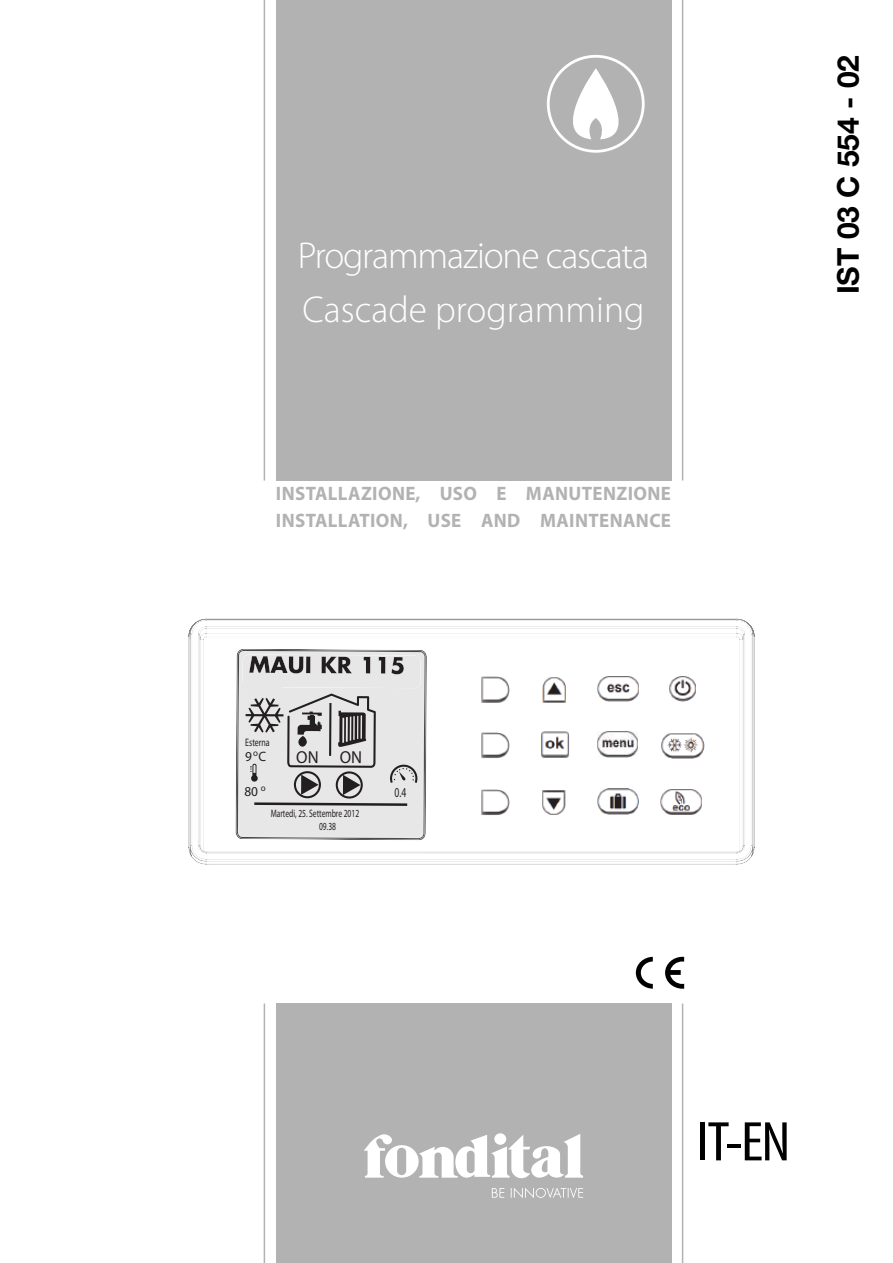
<style>
.page{position:relative;width:893px;height:1263px;background:#fff}
.page>*{position:absolute;margin:0;border:0;box-sizing:border-box;transform-origin:0 0}
.t1{font:condensed 56.4px "Myriad Pro";color:#000;scale:1.11 1}
.t2{font:300 37.5px/54px "Myriad Pro";letter-spacing:-.03em;color:#fff}
.t3{font:700 30px "Helvetica Neue LT Std";color:#000}
.t4{font:700 19.5px/27.2px "Myriad Pro";letter-spacing:.02em;color:#b3b2b2}
.t5{font:17.4px "LCD Docutec";color:#231f20;scale:.95 1}
.t6{font:13.65px "LCD Docutec";color:#231f20}
.t7{font:13.65px "LCD Docutec";color:#231f20;scale:.7 1}
.t8{font:10.8px "LCD Docutec";letter-spacing:-.01em;color:#231f20;scale:.69 1}
.t9{font:10.8px "LCD Docutec";letter-spacing:-.01em;color:#231f20;scale:.73 1}
</style>
<div class="page">
<div style="left:276px;top:0;width:395px;height:480px;background:#b3b2b2"></div>
<div style="left:276px;top:1003px;width:395px;height:260px;background:#b3b2b2"></div>
<svg style="left:492px;top:1188px;width:12px;height:10px"></svg>
<svg style="left:511px;top:1188px;width:72px;height:10px"></svg>
<svg style="left:364px;top:1134px;width:219px;height:44px"></svg>
<svg style="left:636px;top:957px;width:17px;height:32px"></svg>
<svg style="left:665px;top:957px;width:19px;height:32px"></svg>
<div style="left:547px;top:55px;width:98px;height:98px;border:3px solid #fff;border-radius:50%"></div>
<svg style="left:547px;top:68px;width:97px;height:71px"></svg>
<hr style="left:264px;top:0;width:1px;height:480px;background:#b3b2b2">
<hr style="left:264px;top:1003px;width:1px;height:260px;background:#b3b2b2">
<hr style="left:682px;top:0;width:1px;height:480px;background:#b3b2b2">
<hr style="left:682px;top:1003px;width:1px;height:260px;background:#b3b2b2">
<div style="left:187px;top:618px;width:568px;height:247px;background:#fff;opacity:.75"></div>
<h2 class="t2" style="left:298px;top:229px;width:353px">Programmazione cascata<br>Cascade programming</h2>
<p class="t4" style="left:276px;top:480px;width:397px">INSTALLAZIONE, USO E MANUTENZIONE<br>INSTALLATION, USE AND MAINTENANCE</p>
<p class="t9" style="left:245px;top:736px;width:35px">Esterna</p>
<p class="t6" style="left:245px;top:749px;width:23px">9<sup>o</sup>C</p>
<p class="t6" style="left:244px;top:784px;width:23px">80 <sup>o</sup></p>
<p class="t7" style="left:395px;top:785px;width:18px">0.4</p>
<p class="t5" style="left:296px;top:748px;width:71px">ON ON</p>
<p class="t8" style="left:271px;top:807px;width:130px">Martedi, 25. Settembre 2012</p>
<p class="t8" style="left:319px;top:821px;width:26px">09.38</p>
<h3 class="t3" style="left:830px;top:294px;width:241px;rotate:-90deg">IST 03 C 554 - 02</h3>
<h1 class="t1" style="left:697px;top:1111px;width:86px">IT-EN</h1>
</div>
